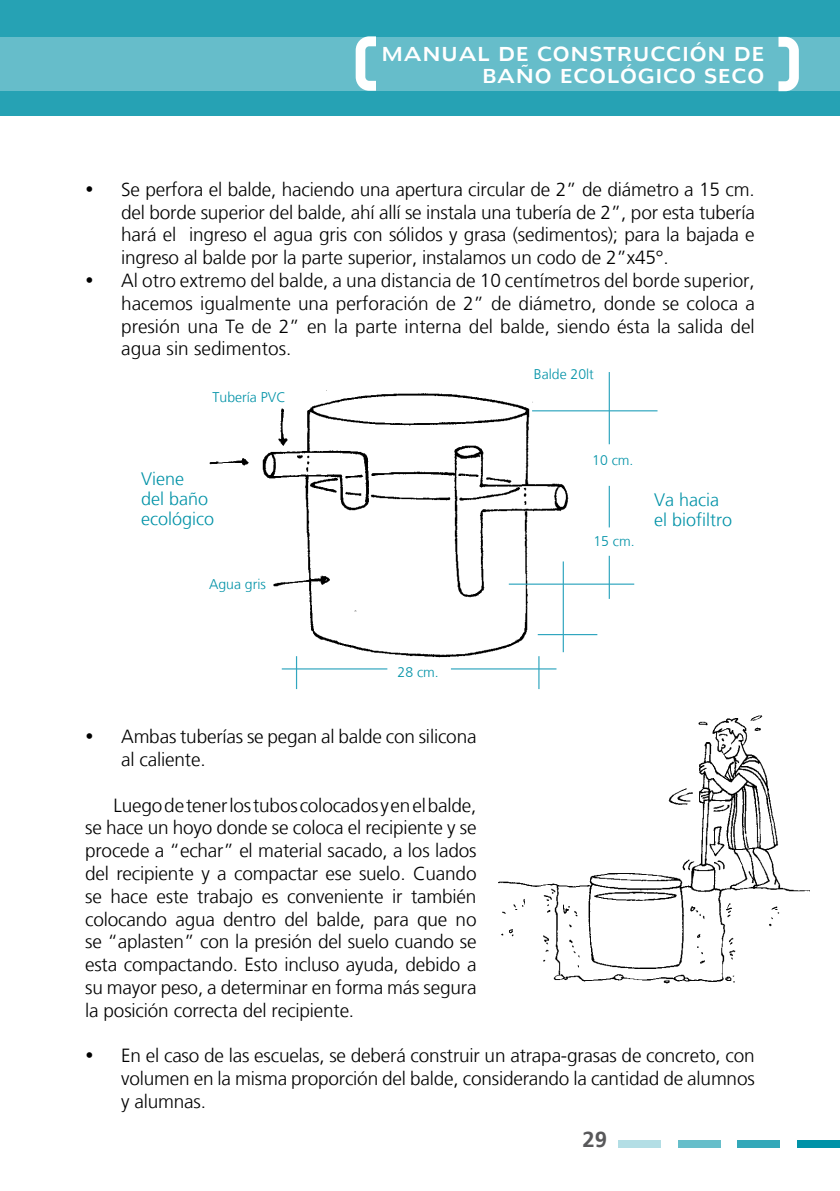
<style>
.page{position:relative;width:840px;height:1191px;background:#fff}
.page>*{position:absolute;margin:0;border:0;box-sizing:border-box;transform-origin:0 0}
.t1{font:700 22px "Frutiger LT";color:#58585a}
.t2{font:300 19px/22.8px "Frutiger LT";letter-spacing:-.01em;color:#000}
.t3{font:18px/21.6px "Adams Normal";color:#fff;text-align:right}
.t4{font:300 18px/20px "Frutiger LT";color:#0092a7}
.t5{font:300 14px "Frutiger LT";color:#0092a7}
</style>
<div class="page">
<div style="left:0;top:0;width:839px;height:116px;background:#26a2b4"></div>
<div style="left:0;top:37px;width:839px;height:53px;background:#66bdca"></div>
<svg style="left:355px;top:36px;width:21px;height:55px"></svg>
<svg style="left:778px;top:37px;width:20px;height:54px"></svg>
<div style="left:617px;top:1140px;width:43px;height:7px;background:#b3dee5"></div>
<div style="left:677px;top:1140px;width:43px;height:7px;background:#66beca"></div>
<div style="left:737px;top:1140px;width:42px;height:7px;background:#33a8b9"></div>
<div style="left:796px;top:1140px;width:43px;height:7px;background:#0092a7"></div>
<img style="left:209px;top:390px;width:364px;height:281px">
<hr style="left:281px;top:668px;width:106px;height:1px;background:#31a6bf">
<hr style="left:450px;top:668px;width:106px;height:1px;background:#31a6bf">
<hr style="left:296px;top:656px;width:1px;height:33px;background:#31a6bf">
<hr style="left:538px;top:656px;width:1px;height:33px;background:#31a6bf">
<hr style="left:508px;top:583px;width:126px;height:2px;background:#31a6bf">
<hr style="left:531px;top:410px;width:126px;height:1px;background:#31a6bf">
<hr style="left:537px;top:634px;width:60px;height:1px;background:#31a6bf">
<hr style="left:562px;top:561px;width:1px;height:91px;background:#31a6bf">
<hr style="left:608px;top:556px;width:1px;height:43px;background:#31a6bf">
<hr style="left:608px;top:486px;width:1px;height:41px;background:#31a6bf">
<hr style="left:608px;top:372px;width:1px;height:72px;background:#31a6bf">
<img style="left:498px;top:715px;width:311px;height:269px">
<p class="t3" style="left:381px;top:43px;width:385px">MANUAL DE CONSTRUCCIÓN DE<br>BAÑO ECOLÓGICO SECO</p>
<p class="t2" style="left:121px;top:178px;width:635px">Se perfora el balde, haciendo una apertura circular de 2” de diámetro a 15 cm. del borde superior del balde, ahí allí se instala una tubería de 2”, por esta tubería hará el ingreso el agua gris con sólidos y grasa (sedimentos); para la bajada e ingreso al balde por la parte superior, instalamos un codo de 2”x45°.<br>Al otro extremo del balde, a una distancia de 10 centímetros del borde superior, hacemos igualmente una perforación de 2” de diámetro, donde se coloca a presión una Te de 2” en la parte interna del balde, siendo ésta la salida del agua sin sedimentos.</p>
<p class="t5" style="left:212px;top:389px;width:75px">Tubería PVC</p>
<p class="t4" style="left:141px;top:469px;width:75px">Viene<br>del baño ecológico</p>
<p class="t5" style="left:209px;top:576px;width:58px">Agua gris</p>
<p class="t5" style="left:397px;top:664px;width:43px">28 cm.</p>
<p class="t5" style="left:533px;top:366px;width:61px">Balde 20lt</p>
<p class="t5" style="left:592px;top:452px;width:43px">10 cm.</p>
<p class="t5" style="left:593px;top:533px;width:43px">15 cm.</p>
<p class="t4" style="left:653px;top:490px;width:79px">Va hacia el biofiltro</p>
<p class="t2" style="left:121px;top:725px;width:357px">Ambas tuberías se pegan al balde con silicona al caliente.</p>
<p class="t2" style="left:85px;top:794px;width:393px;text-align:justify;text-indent:28px">Luego de tener los tubos colocados y en el balde, se hace un hoyo donde se coloca el recipiente y se procede a “echar” el material sacado, a los lados del recipiente y a compactar ese suelo. Cuando se hace este trabajo es conveniente ir también colocando agua dentro del balde, para que no se “aplasten” con la presión del suelo cuando se esta compactando. Esto incluso ayuda, debido a su mayor peso, a determinar en forma más segura la posición correcta del recipiente.</p>
<p class="t2" style="left:121px;top:1044px;width:634px;text-align:justify">En el caso de las escuelas, se deberá construir un atrapa-grasas de concreto, con volumen en la misma proporción del balde, considerando la cantidad de alumnos y alumnas.</p>
<p class="t1" style="left:582px;top:1126px;width:26px">29</p>
</div>
